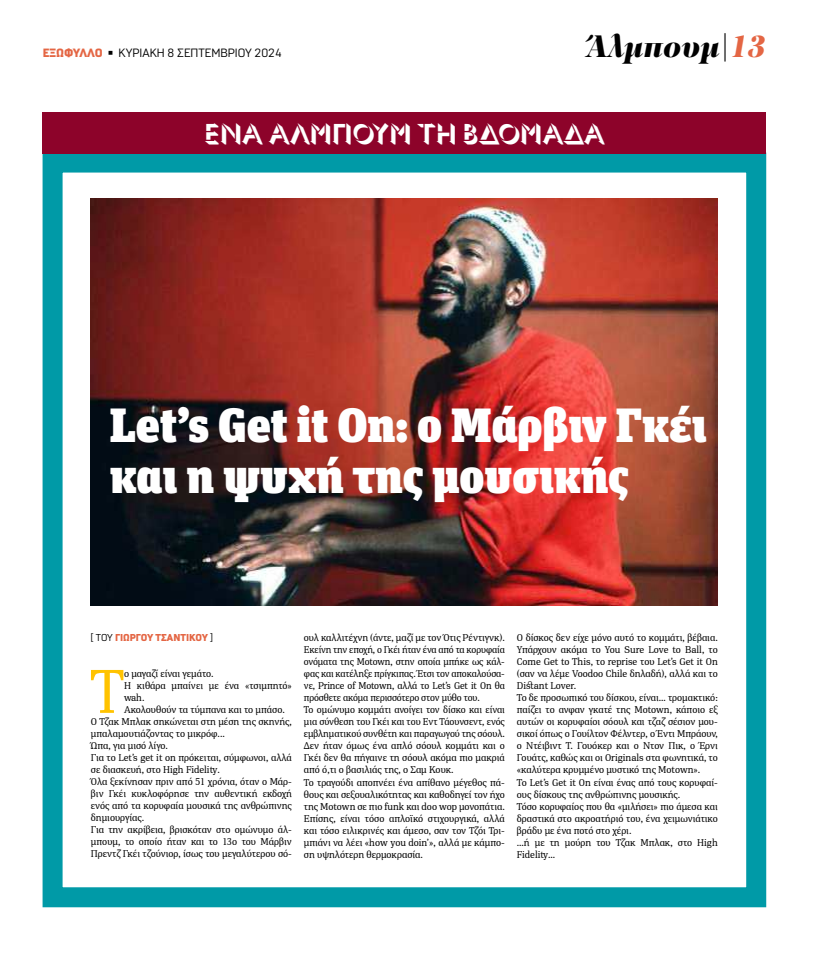
<style>
.page{position:relative;width:823px;height:964px;background:#fff}
.page>*{position:absolute;margin:0;border:0;box-sizing:border-box;transform-origin:0 0}
.t1{font:61.7px "PFDIN Serif";color:#ffc300}
.t2{font:900 48px/51px "FF Unit Slab Pro";color:#fff}
.t3{font:italic 900 32px "PF Regal Display Pro";color:#000}
.t4{font:300 28px "Gill Sans Nova Shadowed";color:#fff}
.t5{font:12px "Normative Pro";color:#000}
.t6{font:10px/12px "PFDIN Serif";color:#000}
.t7{font:900 10px "Normative Pro";color:#e46644}
.s1{font-weight:900;color:#e46644}
.s2{color:#e46644}
.s3{font-weight:400;color:#000}
</style>
<div class="page">
<div style="left:43px;top:153px;width:722px;height:754px;background:#fff;border:20px solid #009aa7"></div>
<div style="left:43px;top:112px;width:722px;height:42px;background:#8d032a"></div>
<img style="left:90px;top:198px;width:626px;height:407px">
<p class="t5" style="left:43px;top:46px;width:240px"><span class="s1">ΕΞΩΦΥΛΛΟ</span> ◾ ΚΥΡΙΑΚΗ 8 ΣΕΠΤΕΜΒΡΙΟΥ 2024</p>
<h3 class="t3" style="left:586px;top:26px;width:181px">Άλμπουμ|<span class="s2">13</span></h3>
<h3 class="t4" style="left:204px;top:116px;width:402px">ENA ΑΛΜΠΟΥΜ ΤΗ ΒΔΟΜΑΔΑ</h3>
<h2 class="t2" style="left:110px;top:397px;width:598px">Let’s Get it On: ο Μάρβιν Γκέι και η ψυχή της μουσικής</h2>
<p class="t7" style="left:91px;top:631px;width:123px"><span class="s3">[ ΤΟΥ</span> ΓΙΩΡΓΟΥ ΤΣΑΝΤΙΚΟΥ <span class="s3">]</span></p>
<h1 class="t1" style="left:90px;top:653px;width:35px">Τ</h1>
<p class="t6" style="left:124px;top:667px;width:91px">ο μαγαζί είναι γεμάτο.</p>
<p class="t6" style="left:124px;top:679px;width:169px">Η κιθάρα μπαίνει με ένα «τσιμπητό»</p>
<p class="t6" style="left:124px;top:691px;width:22px">wah.</p>
<p class="t6" style="left:124px;top:703px;width:162px">Ακολουθούν τα τύμπανα και το μπάσο.</p>
<p class="t6" style="left:91px;top:715px;width:202px">Ο Τζακ Μπλακ σηκώνεται στη μέση της σκηνής,</p>
<p class="t6" style="left:91px;top:727px;width:135px">μπαλαμουτιάζοντας το μικρόφ...</p>
<p class="t6" style="left:91px;top:739px;width:79px">Ώπα, για μισό λίγο.</p>
<p class="t6" style="left:91px;top:751px;width:202px">Για το Let’s get it on πρόκειται, σύμφωνοι, αλλά</p>
<p class="t6" style="left:91px;top:763px;width:130px">σε διασκευή, στο High Fidelity.</p>
<p class="t6" style="left:91px;top:775px;width:202px">Όλα ξεκίνησαν πριν από 51 χρόνια, όταν ο Μάρ-</p>
<p class="t6" style="left:91px;top:787px;width:202px">βιν Γκέι κυκλοφόρησε την αυθεντική εκδοχή</p>
<p class="t6" style="left:91px;top:799px;width:202px">ενός από τα κορυφαία μουσικά της ανθρώπινης</p>
<p class="t6" style="left:91px;top:811px;width:55px">δημιουργίας.</p>
<p class="t6" style="left:91px;top:823px;width:202px">Για την ακρίβεια, βρισκόταν στο ομώνυμο άλ-</p>
<p class="t6" style="left:91px;top:835px;width:202px">μπουμ, το οποίο ήταν και το 13ο του Μάρβιν</p>
<p class="t6" style="left:91px;top:847px;width:202px">Πρεντζ Γκέι τζούνιορ, ίσως του μεγαλύτερου σό-</p>
<p class="t6" style="left:304px;top:632px;width:202px">ουλ καλλιτέχνη (άντε, μαζί με τον Ότις Ρέντιγνκ).<br>Εκείνη την εποχή, ο Γκέι ήταν ένα από τα κορυφαία ονόματα της Motown, στην οποία μπήκε ως κάλ&shy;φας και κατέληξε πρίγκιπας. Έτσι τον αποκαλούσα&shy;νε, Prince of Motown, αλλά το Let’s Get it On θα πρόσθετε ακόμα περισσότερο στον μύθο του.<br>Το ομώνυμο κομμάτι ανοίγει τον δίσκο και είναι μια σύνθεση του Γκέι και του Εντ Τάουνσεντ, ενός εμβληματικού συνθέτη και παραγωγού της σόουλ.<br>Δεν ήταν όμως ένα απλό σόουλ κομμάτι και ο Γκέι δεν θα πήγαινε τη σόουλ ακόμα πιο μακριά από ό,τι ο βασιλιάς της, ο Σαμ Κουκ.<br>Το τραγούδι αποπνέει ένα απίθανο μέγεθος πά&shy;θους και σεξουαλικότητας και καθοδηγεί τον ήχο της Motown σε πιο funk και doo wop μονοπάτια.<br>Επίσης, είναι τόσο απλοϊκό στιχουργικά, αλλά και τόσο ειλικρινές και άμεσο, σαν τον Τζόι Τρι&shy;μπιάνι να λέει «how you doin’», αλλά με κάμπο&shy;ση υψηλότερη θερμοκρασία.</p>
<p class="t6" style="left:516px;top:632px;width:202px">Ο δίσκος δεν είχε μόνο αυτό το κομμάτι, βέβαια.<br>Υπάρχουν ακόμα το You Sure Love to Ball, το Come Get to This, το reprise του Let’s Get it On (σαν να λέμε Voodoo Chile δηλαδή), αλλά και το Distant Lover.<br>To δε προσωπικό του δίσκου, είναι… τρομακτικό: παίζει το ανφαν γκατέ της Motown, κάποιο εξ αυτών οι κορυφαίοι σόουλ και τζαζ σέσιον μου&shy;σικοί όπως ο Γουίλτον Φέλντερ, ο Έντι Μπράουν, ο Ντέιβιντ Τ. Γουόκερ και ο Ντον Πικ, ο Έρνι Γουάτς, καθώς και οι Originals στα φωνητικά, το «καλύτερα κρυμμένο μυστικό της Motown».<br>Το Let’s Get it On είναι ένας από τους κορυφαί&shy;ους δίσκους της ανθρώπινης μουσικής.<br>Τόσο κορυφαίος που θα «μιλήσει» πιο άμεσα και δραστικά στο ακροατήριό του, ένα χειμωνιάτικο βράδυ με ένα ποτό στο χέρι.<br>…ή με τη μούρη του Τζακ Μπλακ, στο High Fidelity…</p>
</div>
